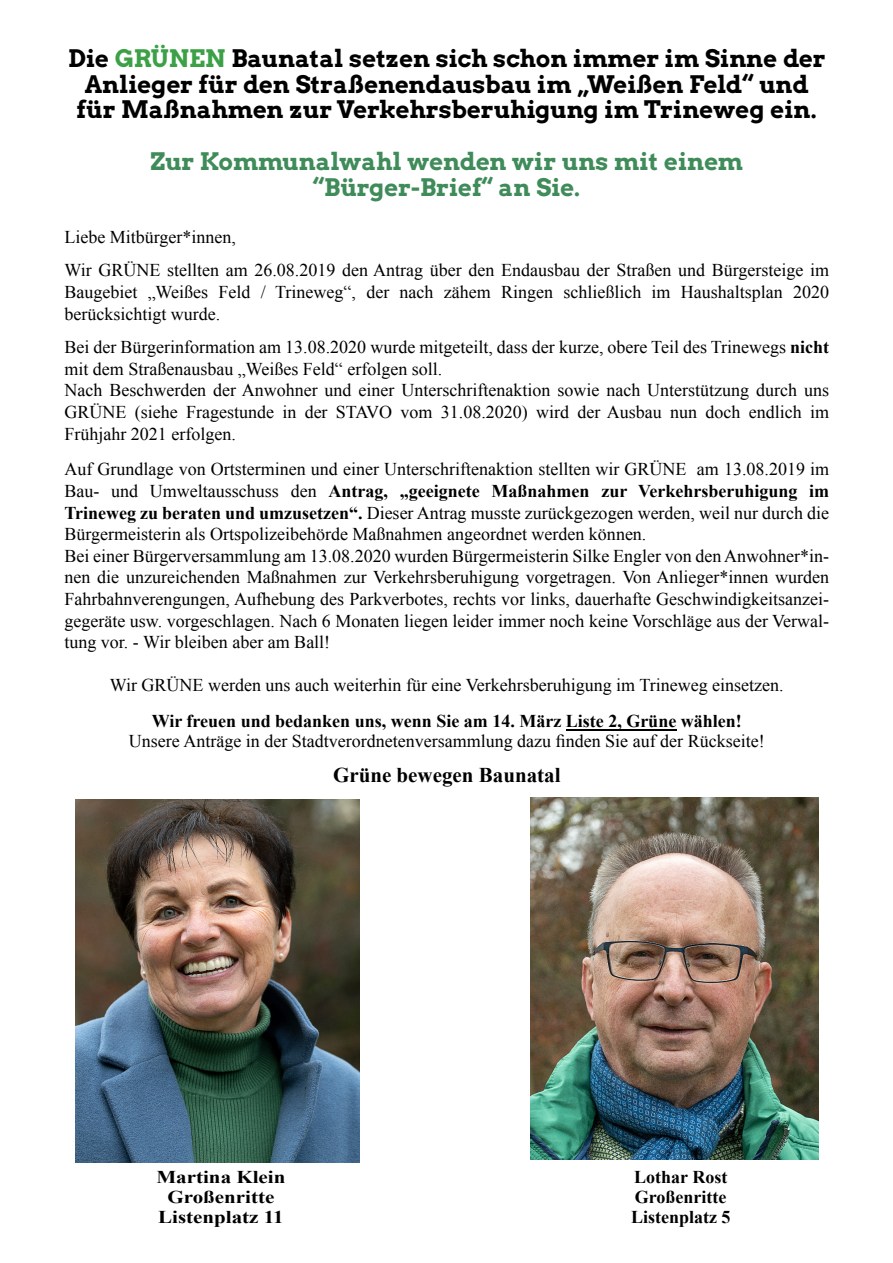
<style>
.page{position:relative;width:893px;height:1263px;background:#fff}
.page>*{position:absolute;margin:0;border:0;box-sizing:border-box;transform-origin:0 0}
.t1{font:24px/26px "Arvo Gruen";color:#000001;text-align:center}
.t2{font:24px/26px "Arvo Gruen";color:#3f8b59;text-align:center}
.t3{font:700 21px "Times New Roman";color:#000001}
.t4{font:18px/21.6px "Times New Roman";color:#000001}
.t5{font:700 18px/19.6px "Times New Roman";color:#000001}
.t6{font:700 18px/19.6px "Times New Roman";color:#000001;text-align:center;scale:1.17 1}
.s1{color:#3ba046}
.s2{font-weight:700}
</style>
<div class="page">
<hr style="left:566px;top:729px;width:110px;height:2px;background:#000001">
<img style="left:531px;top:797px;width:287px;height:362px">
<img style="left:76px;top:800px;width:284px;height:362px">
<h1 class="t1" style="left:68px;top:47px;width:759px">Die <span class="s1">GRÜNEN</span> Baunatal setzen sich schon immer im Sinne der<br>Anlieger für den Straßenendausbau im „Weißen Feld“ und für Maßnahmen zur Verkehrsberuhigung im Trineweg ein.</h1>
<h1 class="t2" style="left:150px;top:151px;width:594px">Zur Kommunalwahl wenden wir uns mit einem “Bürger-Brief“ an Sie.</h1>
<p class="t4" style="left:64px;top:222px;width:766px;line-height:33.6px">Liebe Mitbürger*innen,<br>Wir GRÜNE stellten am 26.08.2019 den Antrag über den Endausbau der Straßen und Bürgersteige im</p>
<p class="t4" style="left:64px;top:283px;width:766px">Baugebiet „Weißes Feld / Trineweg“, der nach zähem Ringen schließlich im Haushaltsplan 2020 berücksichtigt wurde.</p>
<p class="t4" style="left:64px;top:338px;width:766px">Bei der Bürgerinformation am 13.08.2020 wurde mitgeteilt, dass der kurze, obere Teil des Trinewegs <span class="s2">nicht </span>mit dem Straßenausbau „Weißes Feld“ erfolgen soll.<br>Nach Beschwerden der Anwohner und einer Unterschriftenaktion sowie nach Unterstützung durch uns GRÜNE (siehe Fragestunde in der STAVO vom 31.08.2020) wird der Ausbau nun doch endlich im Frühjahr 2021 erfolgen.</p>
<p class="t4" style="left:64px;top:460px;width:766px">Auf Grundlage von Ortsterminen und einer Unterschriftenaktion stellten wir GRÜNE am 13.08.2019 im Bau- und Umweltausschuss den <span class="s2">Antrag, „geeignete Maßnahmen zur Verkehrsberuhigung im Trineweg zu beraten und umzusetzen“.</span> Dieser Antrag musste zurückgezogen werden, weil nur durch die Bürgermeisterin als Ortspolizeibehörde Maßnahmen angeordnet werden können.<br>Bei einer Bürgerversammlung am 13.08.2020 wurden Bürgermeisterin Silke Engler von den Anwohner*in&shy;nen die unzureichenden Maßnahmen zur Verkehrsberuhigung vorgetragen. Von Anlieger*innen wurden Fahrbahnverengungen, Aufhebung des Parkverbotes, rechts vor links, dauerhafte Geschwindigkeitsanzei&shy;gegeräte usw. vorgeschlagen. Nach 6 Monaten liegen leider immer noch keine Vorschläge aus der Verwal&shy;tung vor. - Wir bleiben aber am Ball!</p>
<p class="t4" style="left:110px;top:676px;width:675px">Wir GRÜNE werden uns auch weiterhin für eine Verkehrsberuhigung im Trineweg einsetzen.</p>
<p class="t5" style="left:152px;top:713px;width:592px">Wir freuen und bedanken uns, wenn Sie am 14. März Liste 2, Grüne wählen!</p>
<p class="t4" style="left:129px;top:732px;width:637px">Unsere Anträge in der Stadtverordnetenversammlung dazu finden Sie auf der Rückseite!</p>
<p class="t3" style="left:333px;top:768px;width:229px">Grüne bewegen Baunatal</p>
<p class="t6" style="left:156px;top:1169px;width:112px">Martina Klein<br>Großenritte<br>Listenplatz 11</p>
<p class="t5" style="left:631px;top:1169px;width:101px">Lothar Rost<br>Großenritte<br>Listenplatz 5</p>
</div>
